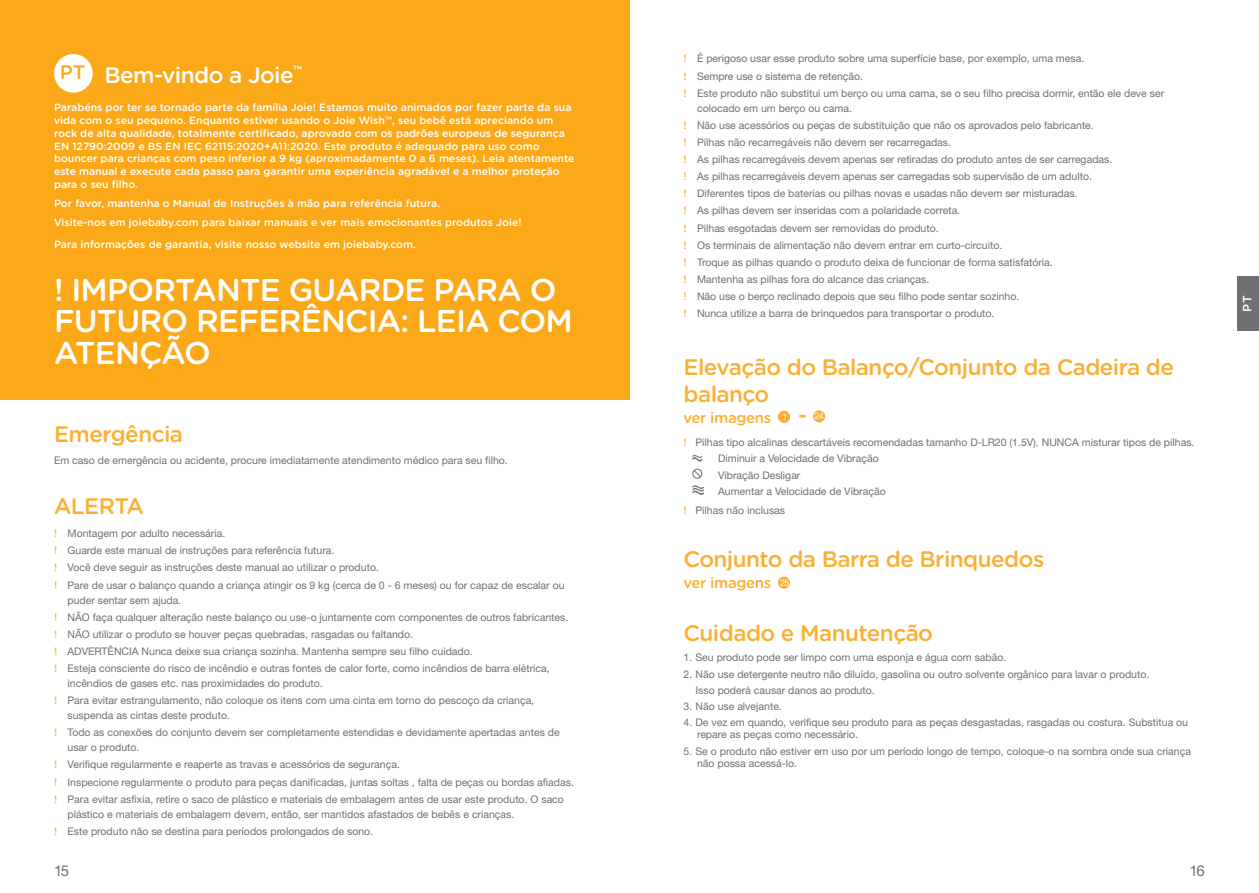
<style>
.page{position:relative;width:1259px;height:893px;background:#fff}
.page>*{position:absolute;margin:0;border:0;box-sizing:border-box;transform-origin:0 0}
.t1{font:500 31.5px/31.5px "Gotham Rounded";letter-spacing:-.025em;color:#fff}
.t2{font:500 22.5px/27px "Gotham Rounded";letter-spacing:-.025em;color:#fbaf33}
.t3{font:500 22.5px "Gotham Rounded";letter-spacing:-.025em;color:#fff}
.t4{font:500 15px "Gotham Rounded";letter-spacing:-.025em;color:#fbaf33}
.t5{font:15px "Helvetica Neue LT Std";color:#716f73}
.t6{font:500 12px "Gotham Rounded";color:#fff}
.t7{font:10.5px/17.1px "Helvetica Neue LT Std";color:#716f73}
.t8{font:500 10.5px/12.8px "Gotham Rounded";color:#fff}
.t9{font:9px "Helvetica Neue LT Std";color:#fff}
.s1{font-family:"Gotham Rounded";font-weight:500;color:#fbaf33}
.s2{font-family:"Helvetica Neue LT Std";font-weight:400;font-size:9px;color:#fff}
</style>
<div class="page">
<div style="left:1237px;top:276px;width:22px;height:55px;background:#716f73"></div>
<div style="left:0;top:0;width:629px;height:400px;background:#fba918"></div>
<div style="left:54px;top:54px;width:39px;height:39px;background:#fff;border-radius:50%"></div>
<div style="left:778px;top:411px;width:12px;height:12px;background:#fbaf33;border-radius:50%"></div>
<div style="left:813px;top:410px;width:12px;height:12px;background:#fbaf33;border-radius:50%"></div>
<svg style="left:692px;top:455px;width:10px;height:7px"></svg>
<svg style="left:692px;top:468px;width:11px;height:11px"></svg>
<svg style="left:692px;top:485px;width:12px;height:10px"></svg>
<div style="left:778px;top:577px;width:12px;height:12px;background:#fbaf33;border-radius:50%"></div>
<h2 class="t3" style="left:60px;top:59px;width:244px"><sup>PT</sup> Bem-vindo a Joie<sup>™</sup></h2>
<p class="t8" style="left:54px;top:101px;width:522px">Parabéns por ter se tornado parte da família Joie! Estamos muito animados por fazer parte da sua vida com o seu pequeno. Enquanto estiver usando o Joie Wish™, seu bebê está apreciando um rock de alta qualidade, totalmente certificado, aprovado com os padrões europeus de segurança EN 12790:2009 e BS EN IEC 62115:2020+A11:2020. Este produto é adequado para uso como bouncer para crianças com peso inferior a 9 kg (aproximadamente 0 a 6 meses). Leia atentamente este manual e execute cada passo para garantir uma experiência agradável e a melhor proteção para o seu filho.</p>
<p class="t8" style="left:54px;top:193px;width:469px;line-height:19.2px">Por favor, mantenha o Manual de Instruções à mão para referência futura.<br>Visite-nos em joiebaby.com para baixar manuais e ver mais emocionantes produtos Joie!</p>
<p class="t8" style="left:54px;top:238px;width:363px">Para informações de garantia, visite nosso website em joiebaby.com.</p>
<h1 class="t1" style="left:54px;top:272px;width:520px">! IMPORTANTE GUARDE PARA O<br>FUTURO REFERÊNCIA: LEIA COM<br>ATENÇÃO</h1>
<h2 class="t2" style="left:54px;top:420px;width:131px">Emergência</h2>
<p class="t7" style="left:54px;top:451px;width:455px">Em caso de emergência ou acidente, procure imediatamente atendimento médico para seu filho.</p>
<h2 class="t2" style="left:54px;top:491px;width:91px">ALERTA</h2>
<p class="t7" style="left:54px;top:525px;width:512px"><span class="s1">!</span> Montagem por adulto necessária.<br><span class="s1">!</span> Guarde este manual de instruções para referência futura.<br><span class="s1">!</span> Você deve seguir as instruções deste manual ao utilizar o produto.<br><span class="s1">!</span> Pare de usar o balanço quando a criança atingir os 9 kg (cerca de 0 - 6 meses) ou for capaz de escalar ou</p>
<p class="t7" style="left:54px;top:591px;width:516px;text-indent:14px">puder sentar sem ajuda.<br><span class="s1">!</span> NÃO faça qualquer alteração neste balanço ou use-o juntamente com componentes de outros fabricantes. <span class="s1">!</span> NÃO utilizar o produto se houver peças quebradas, rasgadas ou faltando.<br><span class="s1">!</span> ADVERTÊNCIA Nunca deixe sua criança sozinha. Mantenha sempre seu filho cuidado.<br><span class="s1">!</span> Esteja consciente do risco de incêndio e outras fontes de calor forte, como incêndios de barra elétrica,</p>
<p class="t7" style="left:54px;top:675px;width:482px;text-indent:14px">incêndios de gases etc. nas proximidades do produto.<br><span class="s1">!</span> Para evitar estrangulamento, não coloque os itens com uma cinta em torno do pescoço da criança,</p>
<p class="t7" style="left:54px;top:707px;width:507px;text-indent:14px">suspenda as cintas deste produto.<br><span class="s1">!</span> Todo as conexões do conjunto devem ser completamente estendidas e devidamente apertadas antes de</p>
<p class="t7" style="left:54px;top:739px;width:521px;text-indent:14px">usar o produto.<br><span class="s1">!</span> Verifique regularmente e reaperte as travas e acessórios de segurança.<br><span class="s1">!</span> Inspecione regularmente o produto para peças danificadas, juntas soltas , falta de peças ou bordas afiadas. <span class="s1">!</span> Para evitar asfixia, retire o saco de plástico e materiais de embalagem antes de usar este produto. O saco</p>
<p class="t7" style="left:54px;top:805px;width:462px;text-indent:14px">plástico e materiais de embalagem devem, então, ser mantidos afastados de bebês e crianças. <span class="s1">!</span> Este produto não se destina para períodos prolongados de sono.</p>
<p class="t7" style="left:683px;top:50px;width:482px"><span class="s1">!</span> É perigoso usar esse produto sobre uma superfície base, por exemplo, uma mesa.<br><span class="s1">!</span> Sempre use o sistema de retenção.<br><span class="s1">!</span> Este produto não substitui um berço ou uma cama, se o seu filho precisa dormir, então ele deve ser</p>
<p class="t7" style="left:683px;top:99px;width:430px;text-indent:14px">colocado em um berço ou cama.<br><span class="s1">!</span> Não use acessórios ou peças de substituição que não os aprovados pelo fabricante.<br><span class="s1">!</span> Pilhas não recarregáveis não devem ser recarregadas.<br><span class="s1">!</span> As pilhas recarregáveis devem apenas ser retiradas do produto antes de ser carregadas. <span class="s1">!</span> As pilhas recarregáveis devem apenas ser carregadas sob supervisão de um adulto.<br><span class="s1">!</span> Diferentes tipos de baterias ou pilhas novas e usadas não devem ser misturadas.<br><span class="s1">!</span> As pilhas devem ser inseridas com a polaridade correta.<br><span class="s1">!</span> Pilhas esgotadas devem ser removidas do produto.<br><span class="s1">!</span> Os terminais de alimentação não devem entrar em curto-circuito.<br><span class="s1">!</span> Troque as pilhas quando o produto deixa de funcionar de forma satisfatória.<br><span class="s1">!</span> Mantenha as pilhas fora do alcance das crianças.<br><span class="s1">!</span> Não use o berço reclinado depois que seu filho pode sentar sozinho.<br><span class="s1">!</span> Nunca utilize a barra de brinquedos para transportar o produto.</p>
<h2 class="t2" style="left:683px;top:352px;width:492px">Elevação do Balanço/Conjunto da Cadeira de balanço</h2>
<h3 class="t4" style="left:683px;top:407px;width:105px">ver imagens <sup>1</sup></h3>
<h2 class="t2" style="left:798px;top:400px;width:11px">-</h2>
<p class="t9" style="left:814px;top:411px;width:11px">24</p>
<p class="t7" style="left:718px;top:434px;width:478px;line-height:16.2px;text-indent:-34px"><span class="s1">!</span> Pilhas tipo alcalinas descartáveis recomendadas tamanho D-LR20 (1.5V). NUNCA misturar tipos de pilhas.<br>Diminuir a Velocidade de Vibração<br>Vibração Desligar<br>Aumentar a Velocidade de Vibração</p>
<p class="t7" style="left:683px;top:502px;width:103px"><span class="s1">!</span> Pilhas não inclusas</p>
<h2 class="t2" style="left:683px;top:544px;width:362px">Conjunto da Barra de Brinquedos</h2>
<h3 class="t4" style="left:683px;top:572px;width:108px">ver imagens <span class="s2">25</span></h3>
<h2 class="t2" style="left:683px;top:618px;width:251px">Cuidado e Manutenção</h2>
<p class="t7" style="left:683px;top:649px;width:324px">1. Seu produto pode ser limpo com uma esponja e água com sabão.</p>
<p class="t7" style="left:695px;top:665px;width:455px;line-height:16.2px;text-indent:-12px">2. Não use detergente neutro não diluído, gasolina ou outro solvente orgânico para lavar o produto.<br>Isso poderá causar danos ao produto.</p>
<p class="t7" style="left:683px;top:698px;width:100px">3. Não use alvejante.</p>
<p class="t7" style="left:697px;top:716px;width:492px;line-height:12px;text-indent:-14px">4. De vez em quando, verifique seu produto para as peças desgastadas, rasgadas ou costura. Substitua ou repare as peças como necessário.</p>
<p class="t7" style="left:697px;top:745px;width:495px;line-height:12px;text-indent:-14px">5. Se o produto não estiver em uso por um período longo de tempo, coloque-o na sombra onde sua criança não possa acessá-lo.</p>
<h3 class="t5" style="left:54px;top:861px;width:17px">15</h3>
<h3 class="t5" style="left:1189px;top:862px;width:17px">16</h3>
<p class="t6" style="left:1238px;top:312px;width:18px;rotate:-90deg">PT</p>
</div>
